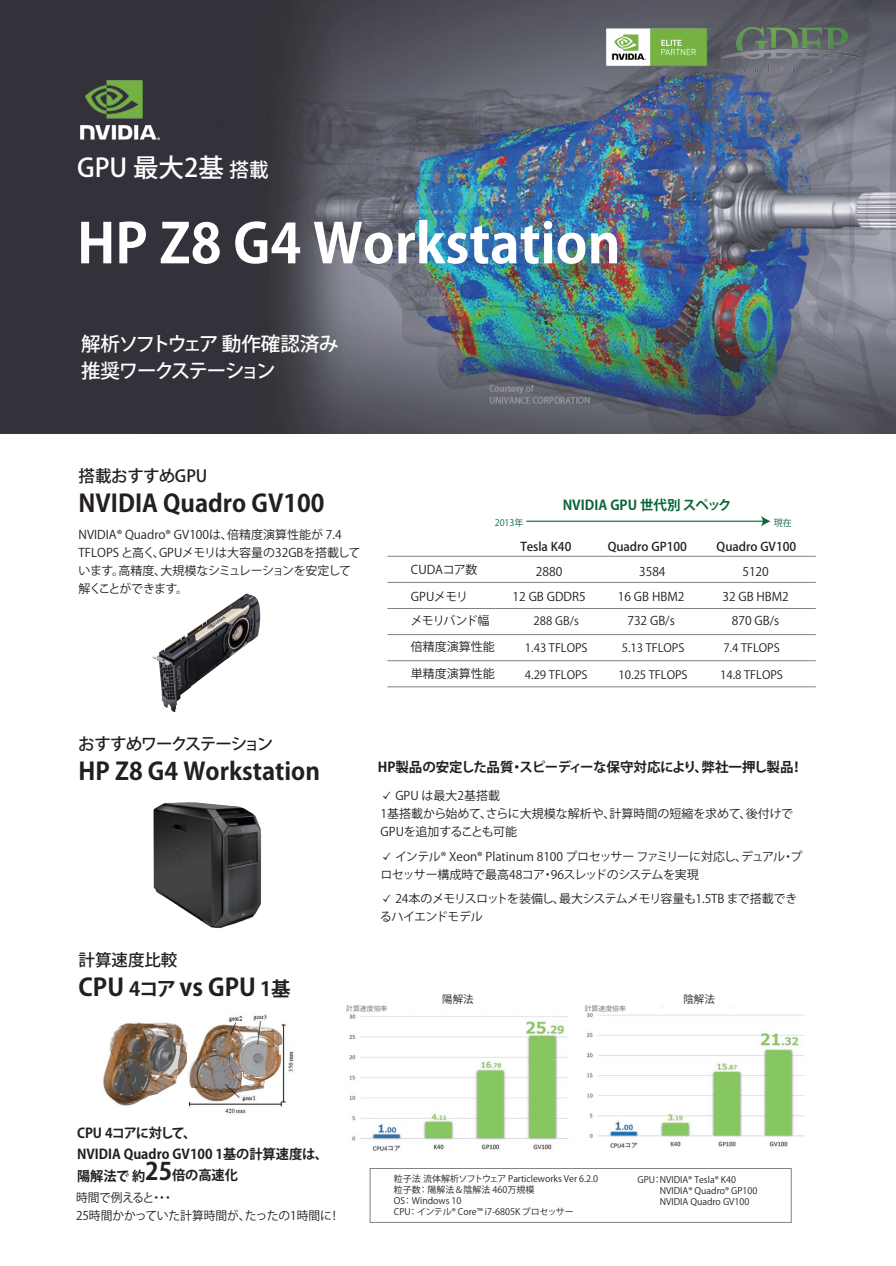
<style>
.page{position:relative;width:896px;height:1266px;background:#fff}
.page>*{position:absolute;margin:0;border:0;box-sizing:border-box;transform-origin:0 0}
.t1{font:700 54px "Koz Go Pr 6 N";color:#fff}
.t2{font:500 25.5px "Koz Go Pr 6 N";color:#fff}
.t3{font:700 24px "Koz Go Pr 6 N";color:#231f20}
.t4{font:500 19.5px/27px "Koz Go Pr 6 N";letter-spacing:-.07em;color:#fff}
.t5{font:500 16.5px "Koz Go Pr 6 N";letter-spacing:-.075em;color:#231f20}
.t6{font:500 16.5px "Koz Go Pr 6 N";letter-spacing:-.02em;color:#231f20}
.t7{font:500 16.5px "Koz Go Pr 6 N";letter-spacing:-.05em;color:#231f20}
.t8{font:700 13.5px/21px "Koz Go Pr 6 N";color:#231f20}
.t9{font:700 13.5px "Koz Go Pr 6 N";letter-spacing:-.02em;color:#231f20}
.t10{font:700 13.5px "Koz Go Pr 6 N";color:#0c6638}
.t11{font:12px/18px "Koz Go Pr 6 N";color:#231f20}
.t12{font:12px/18px "Koz Go Pr 6 N";letter-spacing:-.02em;color:#231f20}
.t13{font:12px/18px "Koz Go Pr 6 N";letter-spacing:-.04em;color:#231f20}
.t14{font:500 12px "Koz Go Pr 6 N";color:#231f20}
.t15{font:12px/24px "Koz Go Pr 6 N";letter-spacing:-.05em;color:#231f20}
.t16{font:11.4px "Koz Go Pr 6 N";color:#231f20}
.t17{font:10.5px "Koz Go Pr 6 N";color:#231f20}
.t18{font:9px/10.8px "Koz Go Pr 6 N";color:#231f20}
.t19{font:9px "Koz Go Pr 6 N";color:#0c6638}
.t20{font:6.9px "Koz Go Pr 6 N";color:#6c6d70}
.s1{font-size:19.5px}
.s2{font-size:24px}
</style>
<div class="page">
<img style="left:0;top:0;width:896px;height:433px">
<img style="left:716px;top:12px;width:156px;height:75px">
<img style="left:591px;top:13px;width:130px;height:68px">
<img style="left:77px;top:78px;width:86px;height:64px">
<div style="left:370px;top:1168px;width:421px;height:54px;border:1px solid #808285"></div>
<img style="left:152px;top:593px;width:109px;height:120px">
<img style="left:153px;top:802px;width:109px;height:127px">
<hr style="left:387px;top:556px;width:429px;height:1px;background:#808285">
<hr style="left:387px;top:582px;width:429px;height:1px;background:#808285">
<hr style="left:387px;top:608px;width:429px;height:1px;background:#808285">
<hr style="left:387px;top:634px;width:429px;height:1px;background:#808285">
<hr style="left:387px;top:660px;width:429px;height:1px;background:#808285">
<hr style="left:387px;top:686px;width:429px;height:1px;background:#808285">
<hr style="left:526px;top:520px;width:238px;height:2px;background:#0c6638">
<svg style="left:761px;top:516px;width:10px;height:10px"></svg>
<img style="left:349px;top:1006px;width:220px;height:146px">
<img style="left:586px;top:1006px;width:219px;height:142px">
<img style="left:103px;top:1014px;width:191px;height:101px">
<h2 class="t2" style="left:77px;top:153px;width:193px">GPU 最大2基 <span class="s1">搭載</span></h2>
<h1 class="t1" style="left:77px;top:213px;width:545px">HP Z8 G4 Workstation</h1>
<h3 class="t4" style="left:81px;top:330px;width:259px">解析ソフトウェア 動作確認済み推奨ワークステーション</h3>
<h3 class="t6" style="left:79px;top:466px;width:130px">搭載おすすめGPU</h3>
<h3 class="t3" style="left:79px;top:489px;width:248px">NVIDIA Quadro GV100</h3>
<p class="t11" style="left:79px;top:525px;width:283px">NVIDIA® Quadro® GV100は、倍精度演算性能が 7.4<br>TFLOPS と高く、GPUメモリは大容量の32GBを搭載しています。高精度、大規模なシミュレーションを安定して解くことができます。</p>
<p class="t10" style="left:563px;top:497px;width:170px">NVIDIA GPU 世代別 スペック</p>
<p class="t14" style="left:521px;top:539px;width:52px">Tesla K40</p>
<p class="t14" style="left:608px;top:539px;width:81px">Quadro GP100</p>
<p class="t14" style="left:717px;top:539px;width:81px">Quadro GV100</p>
<p class="t11" style="left:536px;top:563px;width:28px">2880</p>
<p class="t11" style="left:639px;top:563px;width:28px">3584</p>
<p class="t11" style="left:742px;top:563px;width:28px">5120</p>
<p class="t11" style="left:513px;top:588px;width:74px">12 GB GDDR5</p>
<p class="t11" style="left:618px;top:588px;width:68px">16 GB HBM2</p>
<p class="t11" style="left:722px;top:588px;width:68px">32 GB HBM2</p>
<p class="t16" style="left:534px;top:614px;width:47px">288 GB/s</p>
<p class="t11" style="left:627px;top:612px;width:49px">732 GB/s</p>
<p class="t11" style="left:732px;top:612px;width:49px">870 GB/s</p>
<p class="t16" style="left:525px;top:641px;width:64px">1.43 TFLOPS</p>
<p class="t16" style="left:622px;top:641px;width:64px">5.13 TFLOPS</p>
<p class="t16" style="left:723px;top:641px;width:58px">7.4 TFLOPS</p>
<p class="t16" style="left:525px;top:668px;width:64px">4.29 TFLOPS</p>
<p class="t16" style="left:618px;top:668px;width:71px">10.25 TFLOPS</p>
<p class="t16" style="left:720px;top:668px;width:64px">14.8 TFLOPS</p>
<p class="t19" style="left:495px;top:517px;width:30px">2013年</p>
<p class="t19" style="left:774px;top:517px;width:19px">現在</p>
<p class="t12" style="left:411px;top:561px;width:68px">CUDAコア数</p>
<p class="t15" style="left:410px;top:585px;width:81px">GPUメモリ<br>メモリバンド幅</p>
<p class="t11" style="left:411px;top:638px;width:85px">倍精度演算性能</p>
<p class="t11" style="left:411px;top:665px;width:85px">単精度演算性能</p>
<h3 class="t5" style="left:78px;top:735px;width:197px">おすすめワークステーション</h3>
<h3 class="t3" style="left:79px;top:758px;width:243px">HP Z8 G4 Workstation</h3>
<p class="t9" style="left:378px;top:759px;width:427px">HP製品の安定した品質・スピーディーな保守対応により、弊社一押し製品！</p>
<p class="t11" style="left:381px;top:787px;width:414px;text-indent:15px">GPU は最大2基搭載<br>1基搭載から始めて、さらに大規模な解析や、計算時間の短縮を求めて、後付けで<br>GPUを追加することも可能</p>
<p class="t12" style="left:380px;top:847px;width:424px;text-indent:15px">インテル® Xeon® Platinum 8100 プロセッサー ファミリーに対応し、デュアル・プロセッサー構成時で最高48コア・96スレッドのシステムを実現</p>
<p class="t13" style="left:380px;top:890px;width:419px;text-indent:16px">24本のメモリスロットを装備し、最大システムメモリ容量も1.5TB まで搭載できるハイエンドモデル</p>
<h3 class="t7" style="left:79px;top:951px;width:100px">計算速度比較</h3>
<h3 class="t3" style="left:79px;top:974px;width:214px">CPU <span class="s1">4コア</span> vs GPU <span class="s1">1基</span></h3>
<p class="t20" style="left:346px;top:1004px;width:43px">計算速度倍率</p>
<p class="t17" style="left:442px;top:993px;width:33px">陽解法</p>
<p class="t20" style="left:585px;top:1004px;width:43px">計算速度倍率</p>
<p class="t17" style="left:683px;top:993px;width:33px">陰解法</p>
<p class="t8" style="left:77px;top:1123px;width:252px">CPU 4コアに対して、<br>NVIDIA Quadro GV100 1基の計算速度は、陽解法で 約<span class="s2">25</span>倍の高速化</p>
<p class="t11" style="left:76px;top:1189px;width:266px">時間で例えると・・・<br>25時間かかっていた計算時間が、たったの1時間に！</p>
<p class="t18" style="left:394px;top:1173px;width:206px">粒子法 流体解析ソフトウェア Particleworks Ver 6.2.0粒子数： 陽解法＆陰解法 460万規模<br>OS： Windows 10<br>CPU： インテル® Core™ i7-6805K プロセッサー</p>
<p class="t18" style="left:638px;top:1174px;width:121px">GPU：NVIDIA® Tesla® K40<br>　　 NVIDIA® Quadro® GP100　　 NVIDIA Quadro GV100</p>
</div>
